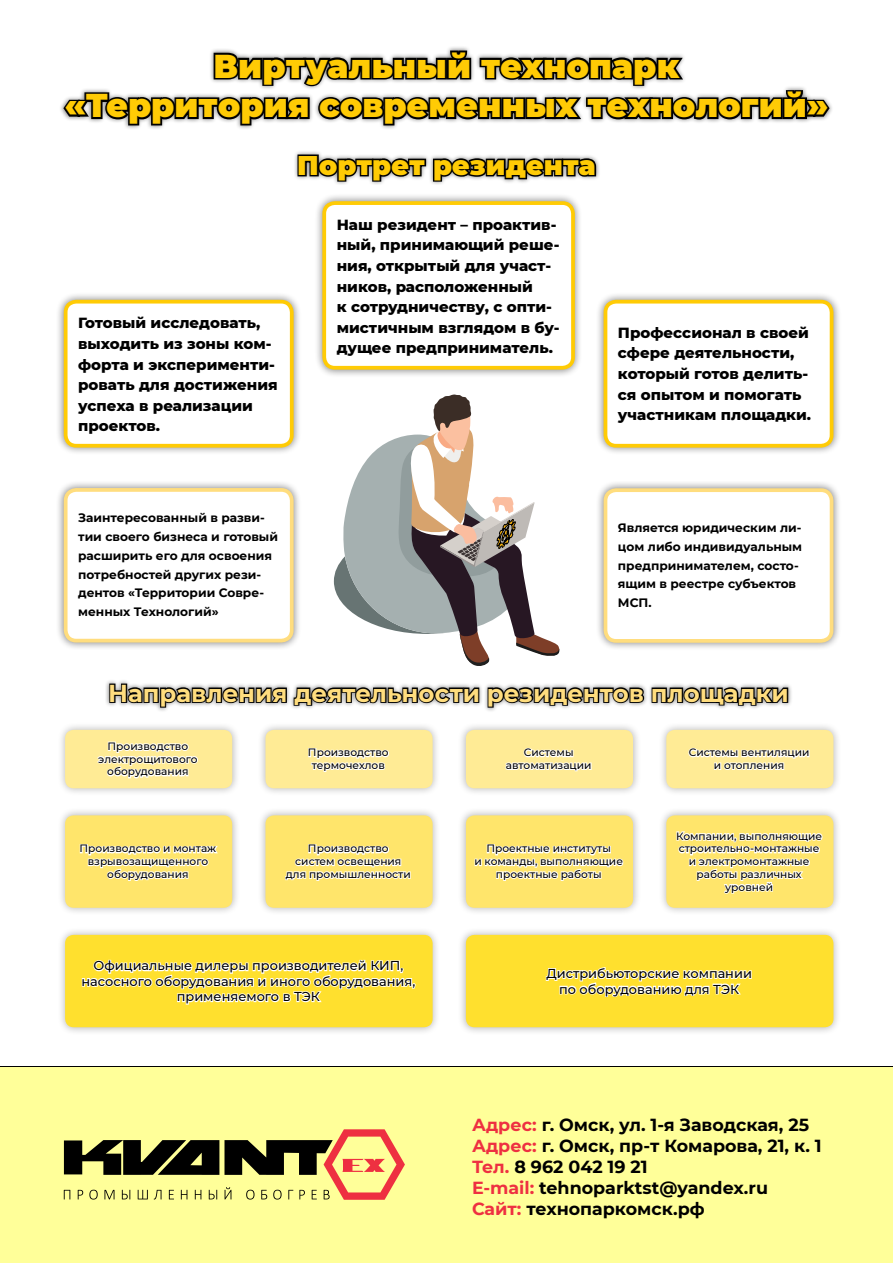
<style>
.page{position:relative;width:893px;height:1263px;background:#fff}
.page>*{position:absolute;margin:0;border:0;box-sizing:border-box;transform-origin:0 0}
.t1{font:900 33px/39.6px "Montserrat";letter-spacing:.005em;color:#ffcb05;text-align:center}
.t2{font:900 27px "Montserrat";letter-spacing:.005em;color:#ffcb05}
.t3{font:700 24.45px "Montserrat";color:#ffdd7e}
.t4{font:700 17.4px/21px "Montserrat";color:#000}
.t5{font:800 15px/20.5px "Montserrat";color:#000}
.t6{font:500 12.9px/15.5px "Montserrat";color:#000;text-align:center}
.t7{font:700 12.15px/18.8px "Montserrat";color:#000}
.t8{font:500 10.65px/12.8px "Montserrat";color:#000;text-align:center}
.s1{color:#ee3041}
</style>
<div class="page">
<hr style="left:0;top:1066px;width:893px;height:3px;background:#000">
<div style="left:0;top:1067px;width:893px;height:196px;background:#ff9"></div>
<svg style="left:64px;top:1129px;width:341px;height:71px"></svg>
<svg style="left:61px;top:49px;width:771px;height:135px"></svg>
<div style="left:315px;top:193px;width:268px;height:185px;background:#000;opacity:.5"></div>
<div style="left:324px;top:203px;width:249px;height:165px;background:#fff;border-radius:11px"></div>
<div style="left:322px;top:201px;width:253px;height:169px;border:4px solid #ffcb05;border-radius:11px"></div>
<div style="left:56px;top:292px;width:245px;height:163px;background:#000;opacity:.5"></div>
<div style="left:66px;top:302px;width:226px;height:144px;background:#fff;border-radius:11px"></div>
<div style="left:64px;top:300px;width:230px;height:148px;border:4px solid #ffcb05;border-radius:11px"></div>
<div style="left:56px;top:480px;width:245px;height:170px;background:#000;opacity:.5"></div>
<div style="left:66px;top:490px;width:226px;height:151px;background:#fff;border-radius:11px"></div>
<div style="left:64px;top:488px;width:230px;height:154px;border:4px solid #ffdd7e;border-radius:11px"></div>
<div style="left:57px;top:927px;width:384px;height:108px;background:#000;opacity:.3"></div>
<div style="left:65px;top:935px;width:368px;height:92px;background:#ffe02e;border-radius:9px"></div>
<div style="left:458px;top:927px;width:384px;height:108px;background:#000;opacity:.3"></div>
<div style="left:466px;top:935px;width:367px;height:92px;background:#ffe02e;border-radius:9px"></div>
<div style="left:57px;top:722px;width:183px;height:74px;background:#000;opacity:.3"></div>
<div style="left:65px;top:730px;width:167px;height:58px;background:#ffeb95;border-radius:9px"></div>
<div style="left:658px;top:722px;width:183px;height:74px;background:#000;opacity:.3"></div>
<div style="left:666px;top:730px;width:167px;height:58px;background:#ffeb95;border-radius:9px"></div>
<div style="left:57px;top:808px;width:183px;height:108px;background:#000;opacity:.3"></div>
<div style="left:65px;top:815px;width:167px;height:93px;background:#ffe56b;border-radius:9px"></div>
<div style="left:658px;top:808px;width:183px;height:108px;background:#000;opacity:.3"></div>
<div style="left:666px;top:815px;width:167px;height:93px;background:#ffe56b;border-radius:9px"></div>
<svg style="left:79px;top:682px;width:745px;height:353px"></svg>
<div style="left:596px;top:480px;width:245px;height:170px;background:#000;opacity:.5"></div>
<div style="left:605px;top:490px;width:227px;height:151px;background:#fff;border-radius:11px"></div>
<div style="left:604px;top:488px;width:229px;height:155px;border:4px solid #ffdd7e;border-radius:11px"></div>
<div style="left:596px;top:292px;width:245px;height:163px;background:#000;opacity:.5"></div>
<div style="left:605px;top:302px;width:227px;height:144px;background:#fff;border-radius:11px"></div>
<div style="left:604px;top:300px;width:229px;height:148px;border:4px solid #ffcb05;border-radius:11px"></div>
<svg style="left:334px;top:394px;width:225px;height:272px"></svg>
<h1 class="t1" style="left:65px;top:44px;width:765px">Виртуальный технопарк<br>«Территория современных технологий»</h1>
<h2 class="t2" style="left:297px;top:145px;width:300px">Портрет резидента</h2>
<p class="t5" style="left:78px;top:312px;width:201px">Готовый исследовать, выходить из зоны ком&shy;форта и эксперименти&shy;ровать для достижения успеха в реализации проектов.</p>
<p class="t7" style="left:78px;top:508px;width:201px">Заинтересованный в разви&shy;тии своего бизнеса и готовый расширить его для освоения потребностей других рези&shy;дентов «Территории Совре&shy;менных Технологий»</p>
<p class="t5" style="left:337px;top:213px;width:224px">Наш резидент – проактив&shy;ный, принимающий реше&shy;ния, открытый для участ&shy;ников, расположенный<br>к сотрудничеству, с опти&shy;мистичным взглядом в бу&shy;дущее предприниматель.</p>
<p class="t5" style="left:618px;top:321px;width:195px">Профессионал в своей сфере деятельности, который готов делить&shy;ся опытом и помогать участникам площадки.</p>
<p class="t7" style="left:618px;top:518px;width:186px">Является юридическим ли&shy;цом либо индивидуальным предпринимателем, состо&shy;ящим в реестре субъектов<br>МСП.</p>
<h3 class="t3" style="left:108px;top:675px;width:682px">Направления деятельности резидентов площадки</h3>
<p class="t8" style="left:98px;top:739px;width:101px">Производство электрощитового оборудования</p>
<p class="t8" style="left:308px;top:746px;width:82px">Производство термочехлов</p>
<p class="t8" style="left:506px;top:746px;width:87px">Системы автоматизации</p>
<p class="t8" style="left:689px;top:746px;width:122px">Системы вентиляции и отопления</p>
<p class="t8" style="left:80px;top:842px;width:138px">Производство и монтаж взрывозащищенного оборудования</p>
<p class="t8" style="left:286px;top:842px;width:126px">Производство<br>систем освещения для промышленности</p>
<p class="t8" style="left:474px;top:842px;width:150px">Проектные институты<br>и команды, выполняющие проектные работы</p>
<p class="t8" style="left:676px;top:829px;width:148px">Компании, выполняющие строительно-монтажные и электромонтажные работы различных уровней</p>
<p class="t6" style="left:82px;top:957px;width:335px">Официальные дилеры производителей КИП, насосного оборудования и иного оборудования, применяемого в ТЭК</p>
<p class="t6" style="left:546px;top:965px;width:207px">Дистрибьюторские компании по оборудованию для ТЭК</p>
<p class="t4" style="left:472px;top:1113px;width:351px"><span class="s1">Адрес:</span> г. Омск, ул. 1-я Заводская, 25<br><span class="s1">Адрес:</span> г. Омск, пр-т Комарова, 21, к. 1<br><span class="s1">Тел.</span> 8 962 042 19 21<br><span class="s1">E-mail:</span> tehnoparktst@yandex.ru<br><span class="s1">Сайт:</span> технопаркомск.рф</p>
</div>
